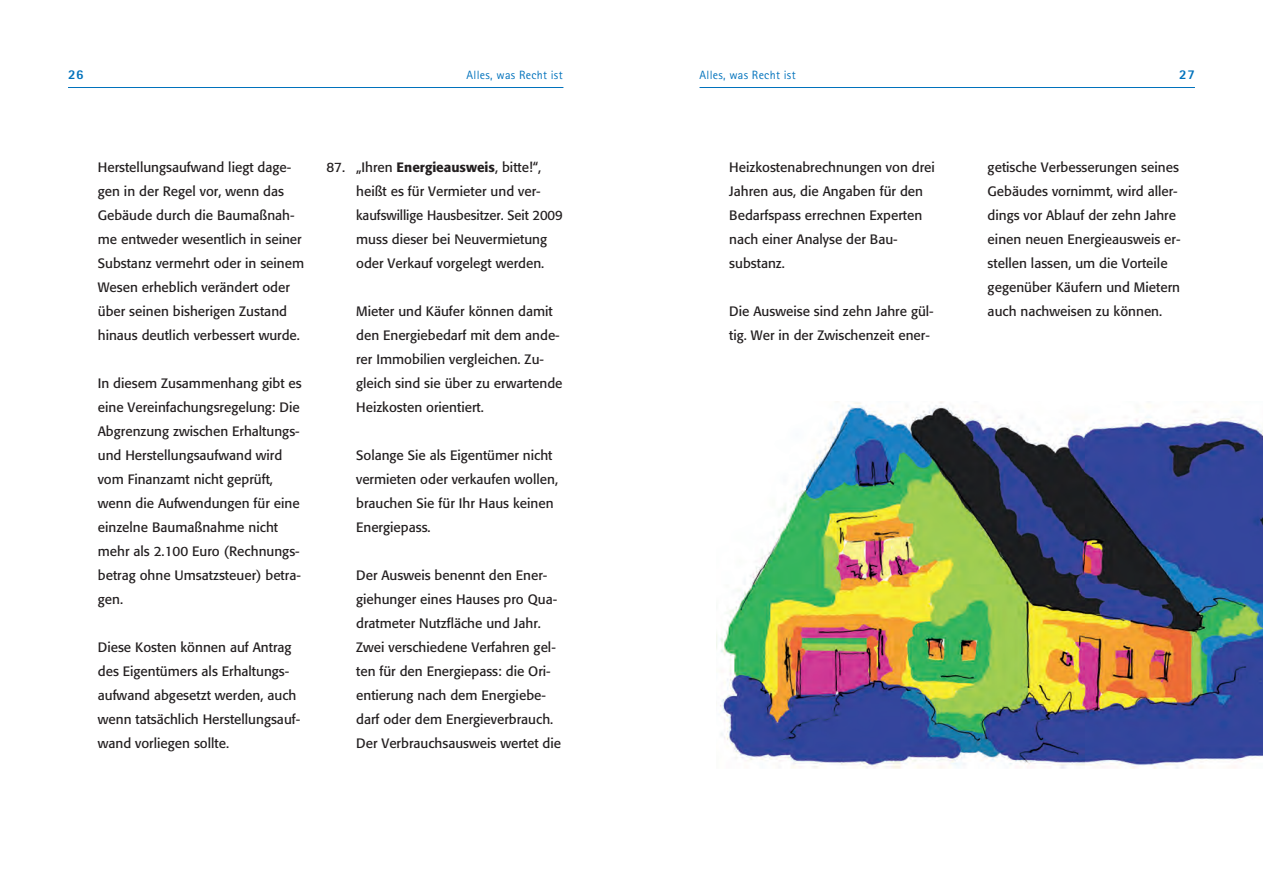
<style>
.page{position:relative;width:1263px;height:893px;background:#fff}
.page>*{position:absolute;margin:0;border:0;box-sizing:border-box;transform-origin:0 0}
.t1{font:13.5px/24px "Formata";color:#231f20}
.t2{font:800 13.5px "AT Rotis Sans Serif";color:#0072bc}
.t3{font:12px "AT Rotis Sans Serif";letter-spacing:.025em;color:#0072bc}
.s1{font-weight:500}
</style>
<div class="page">
<hr style="left:699px;top:87px;width:496px;height:1px;background:#0072bc">
<hr style="left:68px;top:87px;width:495px;height:1px;background:#0072bc">
<img style="left:716px;top:402px;width:547px;height:367px">
<p class="t2" style="left:68px;top:65px;width:17px">26</p>
<p class="t3" style="left:467px;top:67px;width:98px">Alles, was Recht ist</p>
<p class="t1" style="left:98px;top:155px;width:208px">Herstellungsaufwand liegt dage&shy;gen in der Regel vor, wenn das<br>Gebäude durch die Baumaßnah&shy;me entweder wesentlich in seiner<br>Substanz vermehrt oder in seinem<br>Wesen erheblich verändert oder über seinen bisherigen Zustand hinaus deutlich verbessert wurde.</p>
<p class="t1" style="left:98px;top:372px;width:205px">In diesem Zusammenhang gibt es eine Vereinfachungsregelung: Die<br>Abgrenzung zwischen Erhaltungs&shy;und Herstellungsaufwand wird vom Finanzamt nicht geprüft, wenn die Aufwendungen für eine einzelne Baumaßnahme nicht mehr als 2.100 Euro (Rechnungs&shy;betrag ohne Umsatzsteuer) betra&shy;gen.</p>
<p class="t1" style="left:98px;top:636px;width:204px">Diese Kosten können auf Antrag des Eigentümers als Erhaltungs&shy;aufwand abgesetzt werden, auch wenn tatsächlich Herstellungsauf&shy;wand vorliegen sollte.</p>
<p class="t1" style="left:356px;top:156px;width:208px;text-indent:-30px">87. „Ihren <span class="s1">Energieausweis</span>, bitte!“, heißt es für Vermieter und ver&shy;kaufswillige Hausbesitzer. Seit 2009 muss dieser bei Neuvermietung oder Verkauf vorgelegt werden.</p>
<p class="t1" style="left:356px;top:300px;width:208px">Mieter und Käufer können damit den Energiebedarf mit dem ande&shy;rer Immobilien vergleichen. Zu&shy;gleich sind sie über zu erwartende<br>Heizkosten orientiert.</p>
<p class="t1" style="left:356px;top:444px;width:203px">Solange Sie als Eigentümer nicht vermieten oder verkaufen wollen, brauchen Sie für Ihr Haus keinen<br>Energiepass.</p>
<p class="t1" style="left:356px;top:564px;width:207px">Der Ausweis benennt den Ener&shy;giehunger eines Hauses pro Qua&shy;dratmeter Nutzfläche und Jahr.<br>Zwei verschiedene Verfahren gel&shy;ten für den Energiepass: die Ori&shy;entierung nach dem Energiebe&shy;darf oder dem Energieverbrauch.<br>Der Verbrauchsausweis wertet die</p>
<p class="t3" style="left:699px;top:67px;width:98px">Alles, was Recht ist</p>
<p class="t2" style="left:1179px;top:65px;width:17px">27</p>
<p class="t1" style="left:729px;top:155px;width:207px">Heizkostenabrechnungen von drei<br>Jahren aus, die Angaben für den<br>Bedarfspass errechnen Experten nach einer Analyse der Bau&shy;substanz.</p>
<p class="t1" style="left:729px;top:300px;width:206px">Die Ausweise sind zehn Jahre gül&shy;tig. Wer in der Zwischenzeit ener-</p>
<p class="t1" style="left:988px;top:156px;width:194px">getische Verbesserungen seines<br>Gebäudes vornimmt, wird aller&shy;dings vor Ablauf der zehn Jahre einen neuen Energieausweis er&shy;stellen lassen, um die Vorteile gegenüber Käufern und Mietern auch nachweisen zu können.</p>
</div>
